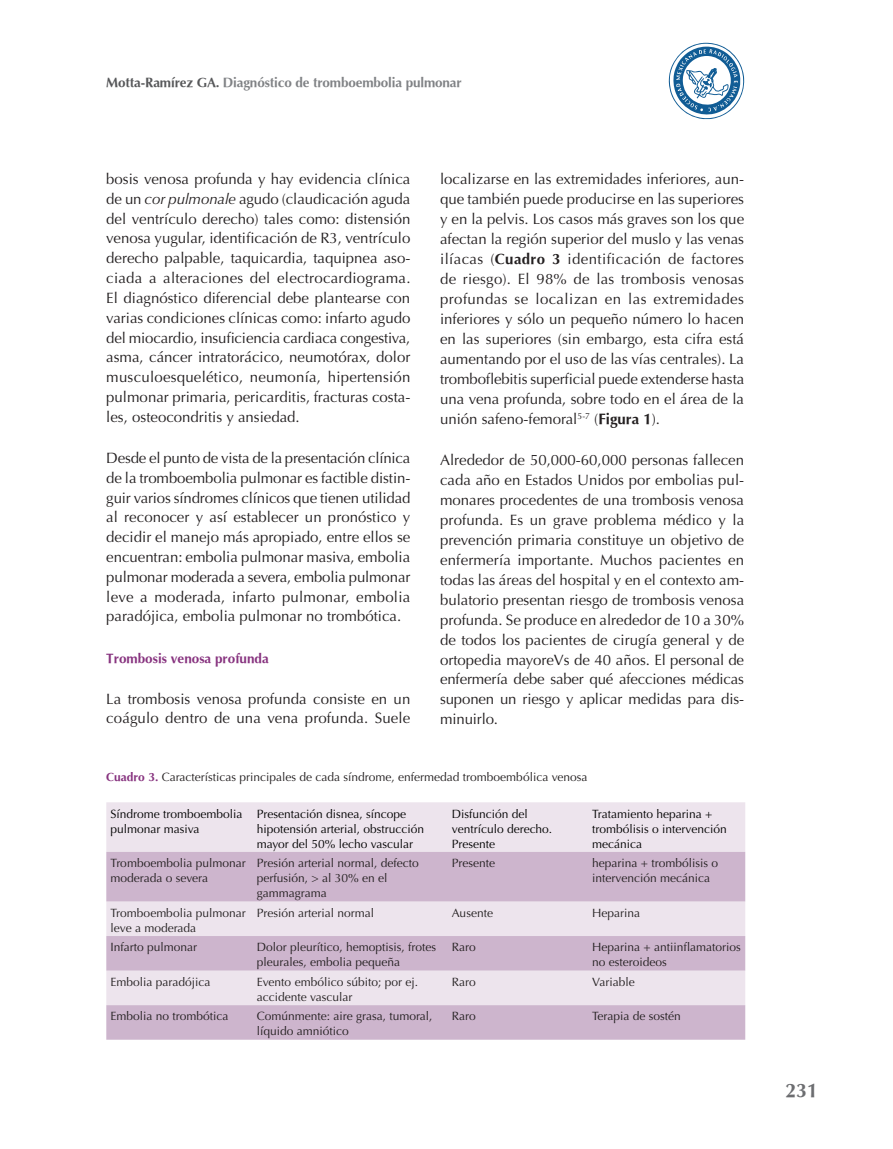
<style>
.page{position:relative;width:893px;height:1149px;background:#fff}
.page>*{position:absolute;margin:0;border:0;box-sizing:border-box;transform-origin:0 0}
.t1{font:700 19.5px "Optima";color:#6c6d70}
.Texto{font:15px/20px "Optima";color:#231f20;text-align:justify}
.t2{font:700 13.5px "Optima";letter-spacing:-.01em;color:#808285}
.Título_2{font:700 13.5px "Optima";color:#87337f}
.Cuadro{font:12px/15px "Optima";color:#231f20}
.Cuadro-2{font:12px/15px "Optima";color:#000}
.s1{color:#57585a}
.s2{font-style:italic}
.s3{font-weight:700}
.s4{font-weight:700;color:#87337f}
</style>
<div class="page">
<svg style="left:669px;top:43px;width:75px;height:76px"></svg>
<div style="left:106px;top:802px;width:639px;height:49px;background:#ede4ed"></div>
<svg style="left:106px;top:851px;width:639px;height:188px;background:#d9c6d9"></svg>
<p class="t2" style="left:106px;top:75px;width:357px"><span class="s1">Motta-Ramírez GA.</span> Diagnóstico de tromboembolia pulmonar</p>
<p class="Texto" style="left:106px;top:169px;width:306px">bosis venosa profunda y hay evidencia clínica de un <span class="s2">cor pulmonale</span> agudo (claudicación aguda del ventrículo derecho) tales como: distensión venosa yugular, identificación de R3, ventrículo derecho palpable, taquicardia, taquipnea aso&shy;ciada a alteraciones del electrocardiograma.<br>El diagnóstico diferencial debe plantearse con varias condiciones clínicas como: infarto agudo del miocardio, insuficiencia cardiaca congestiva, asma, cáncer intratorácico, neumotórax, dolor musculoesquelético, neumonía, hipertensión pulmonar primaria, pericarditis, fracturas costa&shy;les, osteocondritis y ansiedad.</p>
<p class="Texto" style="left:106px;top:448px;width:306px">Desde el punto de vista de la presentación clínica de la tromboembolia pulmonar es factible distin&shy;guir varios síndromes clínicos que tienen utilidad al reconocer y así establecer un pronóstico y decidir el manejo más apropiado, entre ellos se encuentran: embolia pulmonar masiva, embolia pulmonar moderada a severa, embolia pulmonar leve a moderada, infarto pulmonar, embolia paradójica, embolia pulmonar no trombótica.</p>
<p class="Título_2" style="left:106px;top:650px;width:164px">Trombosis venosa profunda</p>
<p class="Texto" style="left:106px;top:688px;width:306px">La trombosis venosa profunda consiste en un coágulo dentro de una vena profunda. Suele</p>
<p class="Texto" style="left:440px;top:169px;width:306px">localizarse en las extremidades inferiores, aun&shy;que también puede producirse en las superiores y en la pelvis. Los casos más graves son los que afectan la región superior del muslo y las venas ilíacas (<span class="s3">Cuadro 3</span> identificación de factores de riesgo). El 98% de las trombosis venosas profundas se localizan en las extremidades inferiores y sólo un pequeño número lo hacen en las superiores (sin embargo, esta cifra está aumentando por el uso de las vías centrales). La tromboflebitis superficial puede extenderse hasta una vena profunda, sobre todo en el área de la unión safeno-femoral<sup>5-7</sup> (<span class="s3">Figura 1</span>).</p>
<p class="Texto" style="left:440px;top:450px;width:306px">Alrededor de 50,000-60,000 personas fallecen cada año en Estados Unidos por embolias pul&shy;monares procedentes de una trombosis venosa profunda. Es un grave problema médico y la prevención primaria constituye un objetivo de enfermería importante. Muchos pacientes en todas las áreas del hospital y en el contexto am&shy;bulatorio presentan riesgo de trombosis venosa profunda. Se produce en alrededor de 10 a 30% de todos los pacientes de cirugía general y de ortopedia mayoreVs de 40 años. El personal de enfermería debe saber qué afecciones médicas suponen un riesgo y aplicar medidas para dis&shy;minuirlo.</p>
<p class="Cuadro" style="left:106px;top:769px;width:483px"><span class="s4">Cuadro 3.</span> Características principales de cada síndrome, enfermedad tromboembólica venosa</p>
<p class="Cuadro-2" style="left:111px;top:806px;width:134px">Síndrome tromboembolia pulmonar masiva</p>
<p class="Cuadro-2" style="left:257px;top:806px;width:151px">Presentación disnea, síncope</p>
<p class="Cuadro-2" style="left:592px;top:806px;width:136px">Tratamiento heparina + trombólisis o intervención mecánica</p>
<p class="Cuadro-2" style="left:452px;top:806px;width:78px">Disfunción del</p>
<p class="Cuadro-2" style="left:452px;top:821px;width:102px">ventrículo derecho.<br>Presente</p>
<p class="Cuadro-2" style="left:257px;top:821px;width:169px">hipotensión arterial, obstrucción mayor del 50% lecho vascular</p>
<p class="Cuadro" style="left:111px;top:855px;width:137px">Tromboembolia pulmonar moderada o severa</p>
<p class="Cuadro" style="left:257px;top:855px;width:164px">Presión arterial normal, defecto perfusión, &gt; al 30% en el</p>
<p class="Cuadro" style="left:257px;top:885px;width:71px">gammagrama</p>
<p class="Cuadro" style="left:452px;top:855px;width:45px">Presente</p>
<p class="Cuadro" style="left:592px;top:855px;width:127px">heparina + trombólisis o intervención mecánica</p>
<p class="Cuadro" style="left:111px;top:905px;width:137px">Tromboembolia pulmonar leve a moderada</p>
<p class="Cuadro" style="left:257px;top:905px;width:119px">Presión arterial normal</p>
<p class="Cuadro" style="left:452px;top:905px;width:43px">Ausente</p>
<p class="Cuadro" style="left:592px;top:905px;width:50px">Heparina</p>
<p class="Cuadro" style="left:111px;top:939px;width:88px">Infarto pulmonar</p>
<p class="Cuadro" style="left:257px;top:939px;width:181px">Dolor pleurítico, hemoptisis, frotes pleurales, embolia pequeña</p>
<p class="Cuadro" style="left:452px;top:939px;width:25px">Raro</p>
<p class="Cuadro" style="left:592px;top:939px;width:150px">Heparina + antiinflamatorios no esteroideos</p>
<p class="Cuadro" style="left:111px;top:974px;width:101px">Embolia paradójica</p>
<p class="Cuadro" style="left:257px;top:974px;width:163px">Evento embólico súbito; por ej. accidente vascular</p>
<p class="Cuadro" style="left:452px;top:974px;width:25px">Raro</p>
<p class="Cuadro" style="left:592px;top:974px;width:44px">Variable</p>
<p class="Cuadro" style="left:110px;top:1008px;width:120px">Embolia no trombótica</p>
<p class="Cuadro" style="left:257px;top:1008px;width:177px">Comúnmente: aire grasa, tumoral, líquido amniótico</p>
<p class="Cuadro" style="left:452px;top:1008px;width:25px">Raro</p>
<p class="Cuadro" style="left:592px;top:1008px;width:90px">Terapia de sostén</p>
<h1 class="t1" style="left:785px;top:1079px;width:34px">231</h1>
</div>
